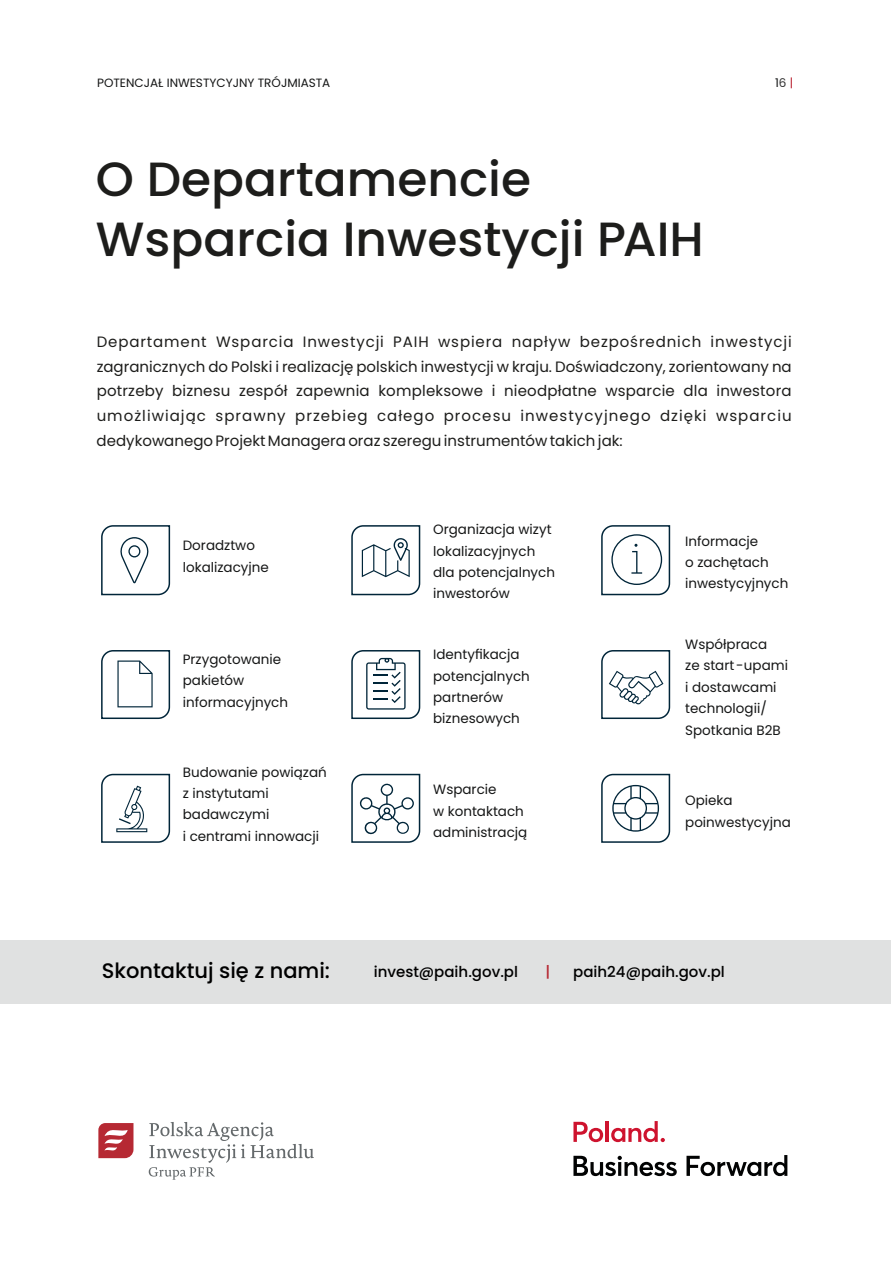
<style>
.page{position:relative;width:893px;height:1263px;background:#fff}
.page>*{position:absolute;margin:0;border:0;box-sizing:border-box;transform-origin:0 0}
.t1{font:500 48px/60px "Poppins";color:#1d1d1b}
.t2{font:500 21px "Poppins";color:#000}
.t3{font:15px/24.9px "Poppins";color:#1d1d1b;text-align:justify}
.t4{font:500 15px "Poppins";color:#000}
.t5{font:500 15px "Poppins";color:#b62933}
.t6{font:13.5px/21.5px "Poppins";color:#151616}
.t7{font:12px "Poppins";color:#151616}
.s1{color:#333}
.s2{color:#b61928}
</style>
<div class="page">
<svg style="left:101px;top:525px;width:70px;height:71px"></svg>
<svg style="left:101px;top:650px;width:70px;height:69px"></svg>
<svg style="left:101px;top:773px;width:70px;height:70px"></svg>
<svg style="left:351px;top:525px;width:70px;height:71px"></svg>
<svg style="left:351px;top:650px;width:70px;height:69px"></svg>
<svg style="left:351px;top:773px;width:70px;height:70px"></svg>
<svg style="left:601px;top:525px;width:70px;height:71px"></svg>
<svg style="left:601px;top:650px;width:70px;height:69px"></svg>
<svg style="left:601px;top:773px;width:70px;height:70px"></svg>
<div style="left:0;top:939px;width:891px;height:64px;background:#e0e1e1"></div>
<svg style="left:98px;top:1123px;width:35px;height:35px"></svg>
<svg style="left:149px;top:1122px;width:165px;height:57px"></svg>
<svg style="left:573px;top:1122px;width:30px;height:20px"></svg>
<hr style="left:606px;top:1121px;width:3px;height:21px;background:#ce132e">
<svg style="left:611px;top:1121px;width:54px;height:21px"></svg>
<svg style="left:573px;top:1156px;width:104px;height:20px"></svg>
<svg style="left:686px;top:1155px;width:101px;height:21px"></svg>
<p class="t7" style="left:97px;top:74px;width:235px">POTENCJAŁ INWESTYCYJNY TRÓJMIASTA</p>
<h1 class="t1" style="left:96px;top:149px;width:609px">O Departamencie<br>Wsparcia Inwestycji PAIH</h1>
<p class="t7" style="left:775px;top:74px;width:20px">1<span class="s1">6</span> <span class="s2">|</span></p>
<p class="t3" style="left:97px;top:329px;width:697px">Departament Wsparcia Inwestycji PAIH wspiera napływ bezpośrednich inwestycji zagranicznych do Polski i realizację polskich inwestycji w kraju. Doświadczony, zorientowany na potrzeby biznesu zespół zapewnia kompleksowe i nieodpłatne wsparcie dla inwestora umożliwiając sprawny przebieg całego procesu inwestycyjnego dzięki wsparciu dedykowanego Projekt Managera oraz szeregu instrumentów takich jak:</p>
<p class="t6" style="left:183px;top:535px;width:88px">Doradztwo lokalizacyjne</p>
<p class="t6" style="left:183px;top:649px;width:107px">Przygotowanie pakietów informacyjnych</p>
<p class="t6" style="left:183px;top:761px;width:146px">Budowanie powiązań z instytutami badawczymi<br>i centrami innowacji</p>
<p class="t6" style="left:433px;top:519px;width:123px">Organizacja wizyt lokalizacyjnych dla potencjalnych inwestorów</p>
<p class="t6" style="left:433px;top:644px;width:98px">Identyfikacja potencjalnych partnerów biznesowych</p>
<p class="t6" style="left:433px;top:779px;width:96px">Wsparcie<br>w kontaktach administracją</p>
<p class="t6" style="left:685px;top:530px;width:105px">Informacje<br>o zachętach inwestycyjnych</p>
<p class="t6" style="left:685px;top:634px;width:104px">Współpraca<br>ze start-upami i dostawcami technologii/<br>Spotkania B2B</p>
<p class="t6" style="left:685px;top:790px;width:107px">Opieka poinwestycyjna</p>
<h2 class="t2" style="left:102px;top:956px;width:230px">Skontaktuj się z nami:</h2>
<p class="t4" style="left:374px;top:961px;width:146px">invest@paih.gov.pl</p>
<p class="t5" style="left:545px;top:961px;width:6px">|</p>
<p class="t4" style="left:573px;top:961px;width:153px">paih24@paih.gov.pl</p>
</div>
